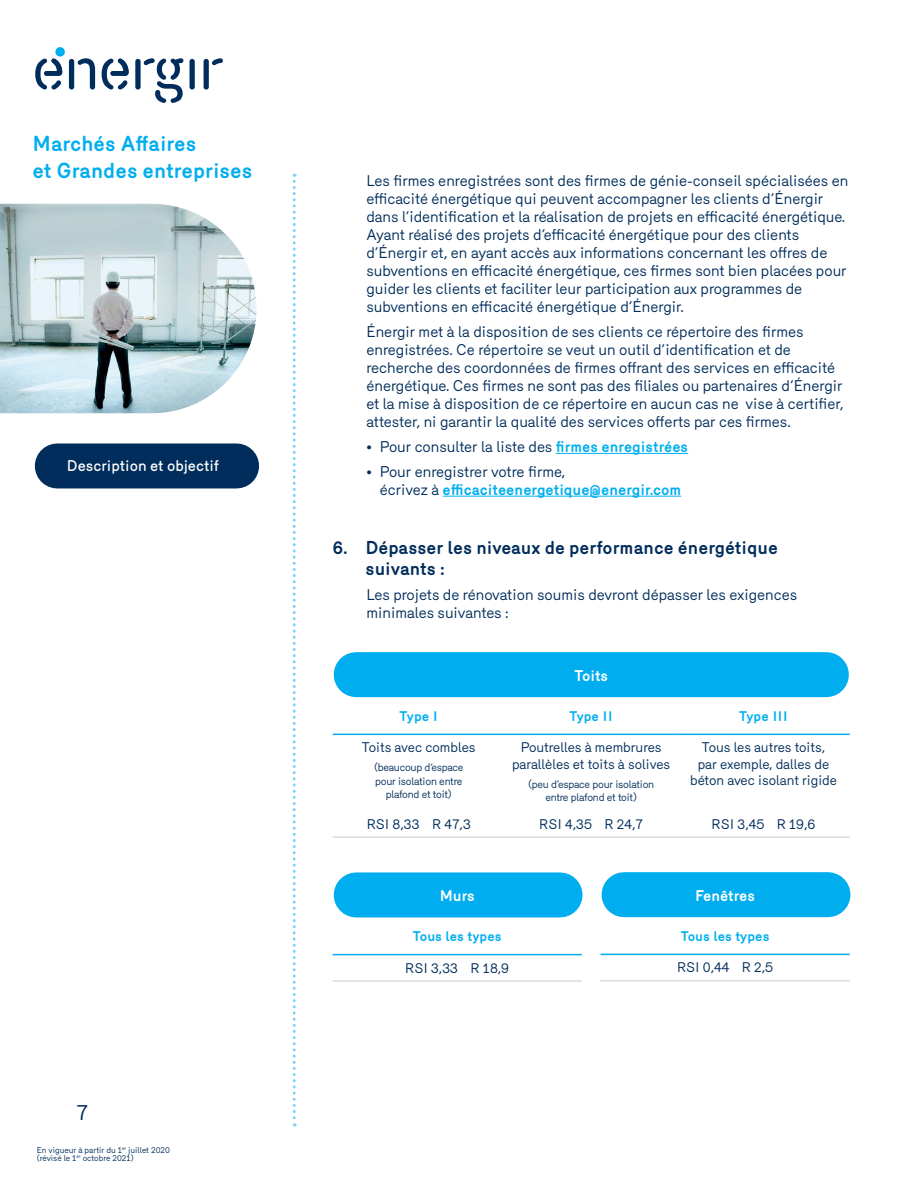
<style>
.page{position:relative;width:918px;height:1188px;background:#fff}
.page>*{position:absolute;margin:0;border:0;box-sizing:border-box;transform-origin:0 0}
.t1{font:700 21px/27px "Merkury";color:#00aeef}
.t2{font:21px "Merkury";color:#002d5b}
.Energir_Sous-titre_1{font:700 18px/21px "Merkury";color:#002d5b}
.texte_paragraphe_poi{font:15px/18px "Merkury";color:#002d5b}
.t3{font:500 15px "Merkury";color:#fff}
.Energir_Titre_tablea{font:700 15px "Merkury";color:#fff}
.Energir_Texte_tablea{font:13.5px/16.5px "Merkury";color:#002d5b;text-align:center}
.Energir_Sous-titre_t{font:700 13.5px "Merkury";color:#00aeef}
.Energir_Source{font:10.5px/13.5px "Merkury";letter-spacing:-.02em;color:#002d5b;text-align:center}
.t4{font:8.25px/8.2px "Merkury";color:#002d5b}
.s1{font-weight:700;color:#00aeef}
</style>
<div class="page">
<svg style="left:293px;top:174px;width:3px;height:952px"></svg>
<img style="left:0;top:204px;width:257px;height:209px">
<svg style="left:55px;top:47px;width:10px;height:10px"></svg>
<div style="left:69px;top:59px;width:5px;height:31px;background:#002d5b;border-radius:3px"></div>
<svg style="left:77px;top:58px;width:18px;height:32px"></svg>
<div style="left:190px;top:59px;width:5px;height:31px;background:#002d5b;border-radius:3px"></div>
<svg style="left:35px;top:58px;width:27px;height:32px"></svg>
<svg style="left:102px;top:58px;width:27px;height:32px"></svg>
<div style="left:135px;top:59px;width:6px;height:31px;background:#002d5b;border-radius:3px"></div>
<svg style="left:143px;top:58px;width:41px;height:45px"></svg>
<div style="left:204px;top:59px;width:5px;height:31px;background:#002d5b;border-radius:3px"></div>
<svg style="left:212px;top:58px;width:11px;height:7px"></svg>
<div style="left:57px;top:443px;width:180px;height:45px;background:#002d5b"></div>
<hr style="left:556px;top:453px;width:132px;height:1px;background:#00aeef">
<hr style="left:443px;top:496px;width:238px;height:1px;background:#00aeef">
<div style="left:356px;top:652px;width:470px;height:45px;background:#00aeef"></div>
<svg style="left:333px;top:735px;width:517px;height:1px"></svg>
<hr style="left:333px;top:836px;width:172px;height:2px;background:#d8dcdb">
<hr style="left:505px;top:836px;width:172px;height:2px;background:#d8dcdb">
<hr style="left:677px;top:836px;width:173px;height:2px;background:#d8dcdb">
<hr style="left:333px;top:734px;width:172px;height:1px;background:#00aeef">
<hr style="left:505px;top:734px;width:172px;height:1px;background:#00aeef">
<hr style="left:677px;top:734px;width:173px;height:1px;background:#00aeef">
<div style="left:356px;top:872px;width:204px;height:45px;background:#00aeef"></div>
<hr style="left:333px;top:954px;width:249px;height:1px;background:#00aeef">
<hr style="left:333px;top:980px;width:249px;height:2px;background:#d8dcdb">
<div style="left:624px;top:872px;width:204px;height:45px;background:#00aeef"></div>
<hr style="left:600px;top:954px;width:250px;height:1px;background:#00aeef">
<hr style="left:600px;top:980px;width:250px;height:1px;background:#d8dcdb">
<h1 class="t1" style="left:33px;top:129px;width:221px">Marchés Affaires<br>et Grandes entreprises</h1>
<p class="t3" style="left:67px;top:455px;width:154px">Description et objectif</p>
<h1 class="t2" style="left:77px;top:1097px;width:13px">7</h1>
<p class="t4" style="left:37px;top:1145px;width:135px">En vigueur à partir du 1<sup>er</sup> juillet 2020 (révisé le 1<sup>er</sup> octobre 2021)</p>
<p class="texte_paragraphe_poi" style="left:366px;top:171px;width:484px">Les firmes enregistrées sont des firmes de génie-conseil spécialisées en efficacité énergétique qui peuvent accompagner les clients d’Énergir dans l’identification et la réalisation de projets en efficacité énergétique.<br>Ayant réalisé des projets d’efficacité énergétique pour des clients d’Énergir et, en ayant accès aux informations concernant les offres de subventions en efficacité énergétique, ces firmes sont bien placées pour guider les clients et faciliter leur participation aux programmes de subventions en efficacité énergétique d’Énergir.</p>
<p class="texte_paragraphe_poi" style="left:366px;top:321px;width:479px">Énergir met à la disposition de ses clients ce répertoire des firmes enregistrées. Ce répertoire se veut un outil d’identification et de recherche des coordonnées de firmes offrant des services en efficacité énergétique. Ces firmes ne sont pas des filiales ou partenaires d’Énergir et la mise à disposition de ce répertoire en aucun cas ne vise à certifier, attester, ni garantir la qualité des services offerts par ces firmes.</p>
<p class="texte_paragraphe_poi" style="left:366px;top:436px;width:323px">• Pour consulter la liste des <span class="s1">firmes enregistrées</span></p>
<p class="texte_paragraphe_poi" style="left:380px;top:461px;width:303px;text-indent:-14px">• Pour enregistrer votre firme,<br>écrivez à <span class="s1">efficaciteenergetique@energir.com</span></p>
<p class="Energir_Sous-titre_1" style="left:366px;top:535px;width:414px;text-indent:-33px">6. Dépasser les niveaux de performance énergétique suivants :</p>
<p class="texte_paragraphe_poi" style="left:366px;top:584px;width:432px">Les projets de rénovation soumis devront dépasser les exigences minimales suivantes :</p>
<p class="Energir_Titre_tablea" style="left:574px;top:664px;width:35px">Toits</p>
<p class="Energir_Sous-titre_t" style="left:400px;top:706px;width:40px">Type I</p>
<p class="Energir_Sous-titre_t" style="left:569px;top:706px;width:45px">Type II</p>
<p class="Energir_Sous-titre_t" style="left:739px;top:706px;width:50px">Type III</p>
<p class="Energir_Texte_tablea" style="left:362px;top:738px;width:115px">Toits avec combles</p>
<p class="Energir_Source" style="left:374px;top:760px;width:91px">(beaucoup d’espace pour isolation entre plafond et toit)</p>
<p class="Energir_Texte_tablea" style="left:512px;top:738px;width:160px">Poutrelles à membrures parallèles et toits à solives</p>
<p class="Energir_Source" style="left:528px;top:776px;width:128px">(peu d’espace pour isolation entre plafond et toit)</p>
<p class="Energir_Texte_tablea" style="left:690px;top:738px;width:149px">Tous les autres toits,<br>par exemple, dalles de béton avec isolant rigide</p>
<p class="Energir_Texte_tablea" style="left:367px;top:815px;width:106px">RSI 8,33 R 47,3</p>
<p class="Energir_Texte_tablea" style="left:539px;top:815px;width:105px">RSI 4,35 R 24,7</p>
<p class="Energir_Texte_tablea" style="left:712px;top:815px;width:105px">RSI 3,45 R 19,6</p>
<p class="Energir_Titre_tablea" style="left:440px;top:884px;width:37px">Murs</p>
<p class="Energir_Sous-titre_t" style="left:413px;top:926px;width:90px">Tous les types</p>
<p class="Energir_Texte_tablea" style="left:405px;top:958px;width:105px">RSI 3,33 R 18,9</p>
<p class="Energir_Titre_tablea" style="left:695px;top:884px;width:61px">Fenêtres</p>
<p class="Energir_Sous-titre_t" style="left:681px;top:926px;width:90px">Tous les types</p>
<p class="Energir_Texte_tablea" style="left:677px;top:958px;width:98px">RSI 0,44 R 2,5</p>
</div>
